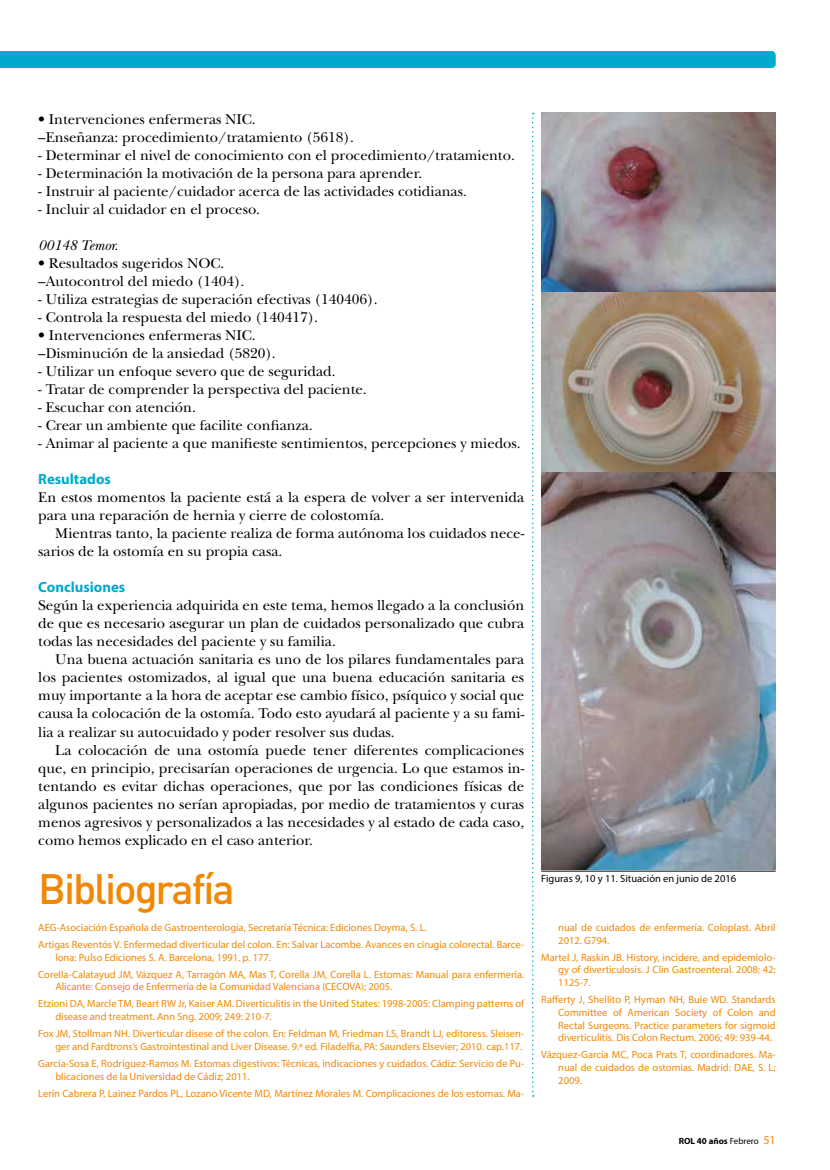
<style>
.page{position:relative;width:830px;height:1170px;background:#fff}
.page>*{position:absolute;margin:0;border:0;box-sizing:border-box;transform-origin:0 0}
.t1{font:500 42px "DIN";letter-spacing:-.05em;color:#f18805}
.t2{font:14.85px/18px "New Baskerville Std";color:#000}
.t3{font:700 14.85px "Myriad Pro";color:#00a9cd}
.t4{font:italic 14.85px "New Baskerville Std";color:#000}
.t5{font:10.5px/12.8px "Myriad Pro";color:#f18805}
.t6{font:10.5px "Myriad Pro";color:#000}
.t7{font:700 9px "Myriad Pro";color:#000}
.s1{font-weight:400}
.s2{font-weight:400;font-size:12px;color:#f18805}
</style>
<div class="page">
<div style="left:0;top:51px;width:775px;height:17px;background:#00a9cd"></div>
<svg style="left:532px;top:113px;width:1px;height:983px"></svg>
<img style="left:541px;top:113px;width:234px;height:756px">
<hr style="left:541px;top:870px;width:234px;height:1px;background:#000">
<p class="t2" style="left:38px;top:110px;width:317px">• Intervenciones enfermeras NIC.<br>–Enseñanza: procedimiento/tratamiento (5618).</p>
<p class="t2" style="left:38px;top:146px;width:478px">- Determinar el nivel de conocimiento con el procedimiento/tratamiento.</p>
<p class="t2" style="left:38px;top:164px;width:385px">- Determinación la motivación de la persona para aprender.</p>
<p class="t2" style="left:38px;top:182px;width:430px">- Instruir al paciente/cuidador acerca de las actividades cotidianas.</p>
<p class="t2" style="left:38px;top:200px;width:223px">- Incluir al cuidador en el proceso.</p>
<p class="t4" style="left:38px;top:237px;width:82px">00148 Temor.</p>
<p class="t2" style="left:38px;top:254px;width:207px">• Resultados sugeridos NOC. –Autocontrol del miedo (1404).</p>
<p class="t2" style="left:38px;top:290px;width:340px">- Utiliza estrategias de superación efectivas (140406).</p>
<p class="t2" style="left:38px;top:308px;width:281px">- Controla la respuesta del miedo (140417).</p>
<p class="t2" style="left:38px;top:326px;width:239px">• Intervenciones enfermeras NIC. –Disminución de la ansiedad (5820).</p>
<p class="t2" style="left:38px;top:362px;width:298px">- Utilizar un enfoque severo que de seguridad.</p>
<p class="t2" style="left:38px;top:380px;width:330px">- Tratar de comprender la perspectiva del paciente.</p>
<p class="t2" style="left:38px;top:398px;width:159px">- Escuchar con atención.</p>
<p class="t2" style="left:38px;top:416px;width:276px">- Crear un ambiente que facilite confianza.</p>
<p class="t2" style="left:38px;top:434px;width:483px">- Animar al paciente a que manifieste sentimientos, percepciones y miedos.</p>
<p class="t3" style="left:38px;top:469px;width:74px">Resultados</p>
<p class="t2" style="left:38px;top:488px;width:487px">En estos momentos la paciente está a la espera de volver a ser intervenida para una reparación de hernia y cierre de colostomía.</p>
<p class="t2" style="left:38px;top:524px;width:487px;text-indent:17px">Mientras tanto, la paciente realiza de forma autónoma los cuidados nece&shy;sarios de la ostomía en su propia casa.</p>
<p class="t3" style="left:38px;top:577px;width:88px">Conclusiones</p>
<p class="t2" style="left:38px;top:596px;width:487px;text-align:justify">Según la experiencia adquirida en este tema, hemos llegado a la conclusión de que es necesario asegurar un plan de cuidados personalizado que cubra todas las necesidades del paciente y su familia.</p>
<p class="t2" style="left:38px;top:650px;width:487px;text-align:justify;text-indent:17px">Una buena actuación sanitaria es uno de los pilares fundamentales para los pacientes ostomizados, al igual que una buena educación sanitaria es muy importante a la hora de aceptar ese cambio físico, psíquico y social que causa la colocación de la ostomía. Todo esto ayudará al paciente y a su fami&shy;lia a realizar su autocuidado y poder resolver sus dudas.</p>
<p class="t2" style="left:38px;top:740px;width:487px;text-align:justify;text-indent:17px">La colocación de una ostomía puede tener diferentes complicaciones que, en principio, precisarían operaciones de urgencia. Lo que estamos in&shy;tentando es evitar dichas operaciones, que por las condiciones físicas de algunos pacientes no serían apropiadas, por medio de tratamientos y curas menos agresivos y personalizados a las necesidades y al estado de cada caso, como hemos explicado en el caso anterior.</p>
<h1 class="t1" style="left:38px;top:861px;width:198px">Bibliografía</h1>
<p class="t6" style="left:541px;top:872px;width:196px">Figuras 9, 10 y 11. Situación en junio de 2016</p>
<p class="t5" style="left:38px;top:918px;width:487px;line-height:17px">AEG-Asociación Española de Gastroenterología, Secretaría Técnica: Ediciones Doyma, S. L.<br>Artigas Reventós V. Enfermedad diverticular del colon. En: Salvar Lacombe. Avances en cirugía colorectal. Barce-</p>
<p class="t5" style="left:38px;top:948px;width:487px;line-height:17px;text-indent:17px">lona: Pulso Ediciones S. A. Barcelona, 1991. p. 177.<br>Corella-Calatayud JM, Vázquez A, Tarragón MA, Mas T, Corella JM, Corella L. Estomas: Manual para enfermería.</p>
<p class="t5" style="left:38px;top:978px;width:487px;line-height:17px;text-indent:17px">Alicante: Consejo de Enfermería de la Comunidad Valenciana (CECOVA); 2005.<br>Etzioni DA, Marcle TM, Beart RW Jr, Kaiser AM. Diverticulitis in the United States: 1998-2005: Clamping patterns of</p>
<p class="t5" style="left:38px;top:1007px;width:487px;line-height:17px;text-indent:17px">disease and treatment. Ann Sng. 2009; 249: 210-7.<br>Fox JM, Stollman NH. Diverticular disese of the colon. En: Feldman M, Friedman LS, Brandt LJ, editoress. Sleisen-</p>
<p class="t5" style="left:38px;top:1037px;width:487px;line-height:17px;text-align:right">ger and Fardtrons’s Gastrointestinal and Liver Disease. 9.ª ed. Filadelfia, PA: Saunders Elsevier; 2010. cap.117.<br>García-Sosa E, Rodríguez-Ramos M. Estomas digestivos: Técnicas, indicaciones y cuidados. Cádiz: Servicio de Pu-</p>
<p class="t5" style="left:38px;top:1067px;width:487px;line-height:17px;text-indent:17px">blicaciones de la Universidad de Cádiz; 2011.<br>Lerín Cabrera P, Lainez Pardos PL, Lozano Vicente MD, Martínez Morales M. Complicaciones de los estomas. Ma-</p>
<p class="t5" style="left:558px;top:920px;width:219px">nual de cuidados de enfermería. Coloplast. Abril<br>2012. G794.</p>
<p class="t5" style="left:558px;top:950px;width:219px;text-align:justify;text-indent:-17px">Martel J, Raskin JB. History, incidere, and epidemiolo&shy;gy of diverticulosis. J Clin Gastroenteral. 2008; 42:<br>1125-7.</p>
<p class="t5" style="left:558px;top:993px;width:219px;text-align:justify;text-indent:-17px">Rafferty J, Shellito P, Hyman NH, Buie WD. Standards Committee of American Society of Colon and Rectal Surgeons. Practice parameters for sigmoid diverticulitis. Dis Colon Rectum. 2006; 49: 939-44.</p>
<p class="t5" style="left:558px;top:1048px;width:219px;text-align:justify;text-indent:-17px">Vázquez-García MC, Poca Prats T, coordinadores. Ma&shy;nual de cuidados de ostomías. Madrid: DAE, S. L; 2009.</p>
<p class="t7" style="left:678px;top:1135px;width:98px">ROL 40 años <span class="s1">Febrero</span> <span class="s2">51</span></p>
</div>
